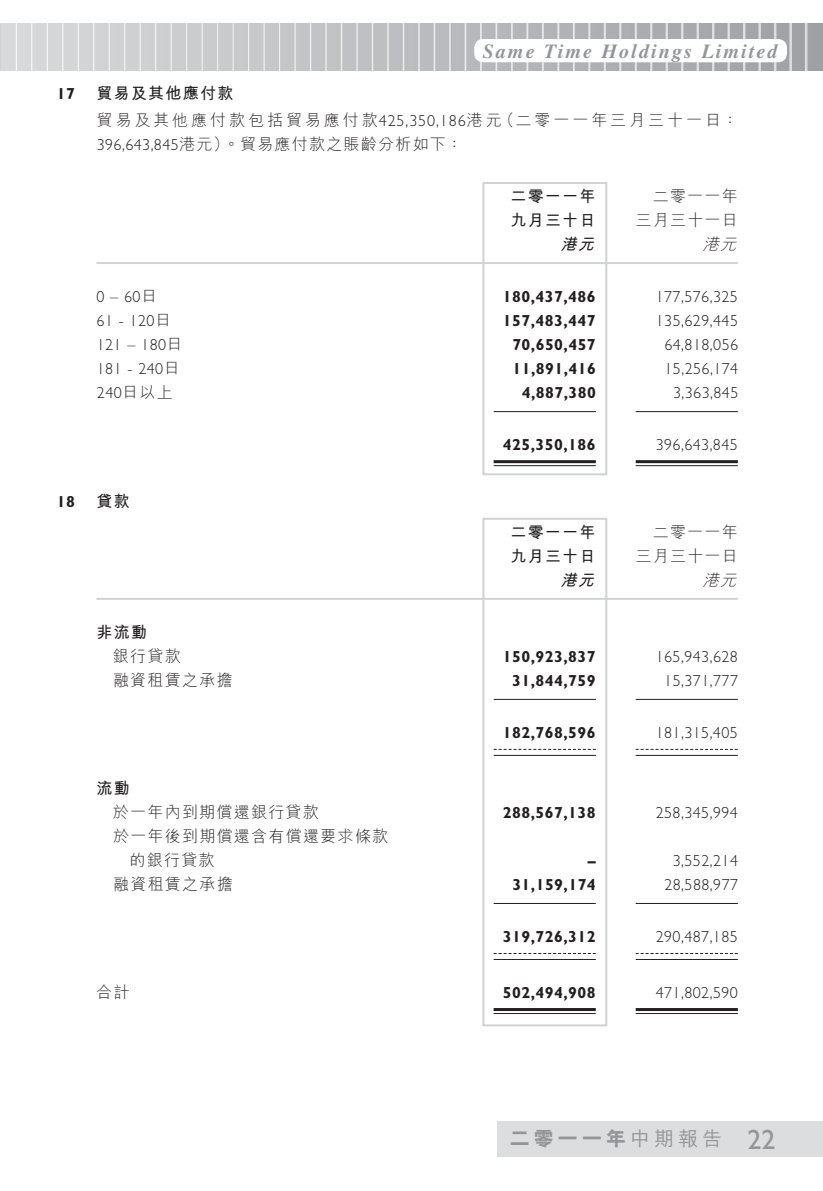
<style>
.page{position:relative;width:823px;height:1191px;background:#fff}
.page>*{position:absolute;margin:0;border:0;box-sizing:border-box;transform-origin:0 0}
.t1{font:28px "Gill Sans Std";color:#939598}
.t2{font:italic 700 20px "Times LT Std";letter-spacing:.105em;color:#939598}
.t3{font:800 20px "M Hei HK";letter-spacing:.2em;color:#939598}
.t4{font:300 16px "Gill Sans Std";letter-spacing:.03em;color:#231f20}
.t5{font:700 16px "Gill Sans Std";letter-spacing:.03em;color:#231f20}
.t6{font:300 16px/24px "M Hei HK";letter-spacing:.08em;color:#231f20}
.t7{font:300 16px/24px "M Hei HK";letter-spacing:.185em;color:#231f20}
.t8{font:700 16px "M Hei HK";letter-spacing:.08em;color:#231f20}
.t9{font:italic 300 16px "M Hei HK";color:#231f20}
.t10{font:italic 700 16px "M Hei HK";color:#231f20}
.s1{font-family:"Gill Sans Std"}
.s2{font-family:"M Hei HK"}
.s3{font-weight:500}
</style>
<div class="page">
<svg style="left:1px;top:23px;width:821px;height:47px;background:#c1c2c5"></svg>
<hr style="left:16px;top:23px;width:1px;height:47px;background:#fff">
<hr style="left:31px;top:23px;width:1px;height:47px;background:#fefefe">
<hr style="left:47px;top:23px;width:1px;height:47px;background:#fdfdfd">
<hr style="left:62px;top:23px;width:1px;height:47px;background:#fdfdfd">
<hr style="left:78px;top:23px;width:1px;height:47px;background:#fcfcfc">
<hr style="left:93px;top:23px;width:1px;height:47px;background:#fbfbfb">
<hr style="left:109px;top:23px;width:1px;height:47px;background:#fafafa">
<hr style="left:124px;top:23px;width:1px;height:47px;background:#fafafa">
<hr style="left:140px;top:23px;width:1px;height:47px;background:#f9f9f9">
<hr style="left:155px;top:23px;width:1px;height:47px;background:#f8f8f9">
<hr style="left:171px;top:23px;width:1px;height:47px;background:#f8f8f9">
<hr style="left:186px;top:23px;width:1px;height:47px;background:#f7f7f8">
<hr style="left:201px;top:23px;width:1px;height:47px;background:#f6f6f7">
<hr style="left:217px;top:23px;width:1px;height:47px;background:#f5f5f6">
<hr style="left:232px;top:23px;width:1px;height:47px;background:#f5f5f6">
<hr style="left:248px;top:23px;width:1px;height:47px;background:#f4f5f5">
<hr style="left:263px;top:23px;width:1px;height:47px;background:#f3f4f4">
<hr style="left:279px;top:23px;width:1px;height:47px;background:#f2f3f4">
<hr style="left:294px;top:23px;width:1px;height:47px;background:#f1f2f3">
<hr style="left:310px;top:23px;width:1px;height:47px;background:#f1f2f3">
<hr style="left:325px;top:23px;width:1px;height:47px;background:#f0f1f2">
<hr style="left:341px;top:23px;width:1px;height:47px;background:#f0f0f1">
<hr style="left:356px;top:23px;width:1px;height:47px;background:#efeff0">
<hr style="left:371px;top:23px;width:2px;height:47px;background:#efeff0">
<hr style="left:387px;top:23px;width:1px;height:47px;background:#eeeeef">
<hr style="left:402px;top:23px;width:2px;height:47px;background:#ededee">
<hr style="left:418px;top:23px;width:1px;height:47px;background:#ededee">
<hr style="left:433px;top:23px;width:2px;height:47px;background:#ececee">
<hr style="left:449px;top:23px;width:1px;height:47px;background:#ebebed">
<hr style="left:464px;top:23px;width:2px;height:47px;background:#eaebec">
<hr style="left:480px;top:23px;width:1px;height:47px;background:#eaebec">
<hr style="left:495px;top:23px;width:2px;height:47px;background:#e9eaeb">
<hr style="left:510px;top:23px;width:2px;height:47px;background:#e8e9ea">
<hr style="left:526px;top:23px;width:2px;height:47px;background:#e7e8e9">
<hr style="left:541px;top:23px;width:2px;height:47px;background:#e6e7e9">
<hr style="left:557px;top:23px;width:2px;height:47px;background:#e6e7e9">
<hr style="left:572px;top:23px;width:2px;height:47px;background:#e5e6e8">
<hr style="left:588px;top:23px;width:2px;height:47px;background:#e4e5e7">
<hr style="left:603px;top:23px;width:2px;height:47px;background:#e3e4e6">
<hr style="left:619px;top:23px;width:2px;height:47px;background:#e3e4e6">
<hr style="left:634px;top:23px;width:2px;height:47px;background:#e2e3e5">
<hr style="left:649px;top:23px;width:3px;height:47px;background:#e1e2e4">
<hr style="left:665px;top:23px;width:2px;height:47px;background:#e1e2e4">
<hr style="left:680px;top:23px;width:3px;height:47px;background:#e1e2e4">
<hr style="left:696px;top:23px;width:2px;height:47px;background:#e0e1e3">
<hr style="left:711px;top:23px;width:3px;height:47px;background:#dfe0e2">
<hr style="left:727px;top:23px;width:2px;height:47px;background:#dfe0e2">
<hr style="left:742px;top:23px;width:3px;height:47px;background:#dedfe1">
<hr style="left:758px;top:23px;width:2px;height:47px;background:#dddee0">
<hr style="left:773px;top:23px;width:3px;height:47px;background:#dcdddf">
<hr style="left:788px;top:23px;width:3px;height:47px;background:#dcdddf">
<hr style="left:804px;top:23px;width:3px;height:47px;background:#dcdddf">
<div style="left:497px;top:1121px;width:325px;height:35px;background:#dcdddf"></div>
<div style="left:474px;top:39px;width:312px;height:23px;background:#fff;border-radius:9px"></div>
<hr style="left:0;top:23px;width:1px;height:47px;background:#d0d2d3">
<div style="left:482px;top:182px;width:125px;height:293px;border:2px solid #d1d2d4"></div>
<hr style="left:96px;top:262px;width:641px;height:2px;background:#d1d2d4">
<hr style="left:493px;top:411px;width:102px;height:1px;background:#231f20">
<hr style="left:635px;top:411px;width:102px;height:1px;background:#231f20">
<hr style="left:493px;top:460px;width:102px;height:3px;background:#231f20">
<hr style="left:493px;top:465px;width:102px;height:1px;background:#231f20">
<hr style="left:635px;top:460px;width:102px;height:3px;background:#231f20">
<hr style="left:635px;top:465px;width:102px;height:1px;background:#231f20">
<div style="left:482px;top:518px;width:125px;height:508px;border:2px solid #d1d2d4"></div>
<hr style="left:96px;top:598px;width:641px;height:2px;background:#d1d2d4">
<hr style="left:493px;top:699px;width:102px;height:1px;background:#231f20">
<hr style="left:635px;top:699px;width:102px;height:1px;background:#231f20">
<svg style="left:493px;top:749px;width:102px;height:1px"></svg>
<svg style="left:635px;top:749px;width:102px;height:1px"></svg>
<hr style="left:493px;top:755px;width:102px;height:1px;background:#231f20">
<hr style="left:635px;top:755px;width:102px;height:1px;background:#231f20">
<hr style="left:493px;top:903px;width:102px;height:1px;background:#231f20">
<hr style="left:635px;top:903px;width:102px;height:1px;background:#231f20">
<svg style="left:493px;top:953px;width:102px;height:1px"></svg>
<svg style="left:635px;top:953px;width:102px;height:1px"></svg>
<hr style="left:493px;top:959px;width:102px;height:1px;background:#231f20">
<hr style="left:635px;top:959px;width:102px;height:1px;background:#231f20">
<hr style="left:493px;top:1008px;width:102px;height:3px;background:#231f20">
<hr style="left:493px;top:1013px;width:102px;height:1px;background:#231f20">
<hr style="left:635px;top:1008px;width:102px;height:3px;background:#231f20">
<hr style="left:635px;top:1013px;width:102px;height:1px;background:#231f20">
<p class="t5" style="left:57px;top:84px;width:20px">17</p>
<p class="t5" style="left:57px;top:492px;width:20px">18</p>
<p class="t8" style="left:96px;top:82px;width:138px">貿易及其他應付款</p>
<p class="t2" style="left:482px;top:40px;width:53px">Same</p>
<p class="t2" style="left:544px;top:40px;width:50px">Time</p>
<p class="t2" style="left:601px;top:40px;width:92px">Holdings</p>
<p class="t2" style="left:701px;top:40px;width:78px">Limited</p>
<p class="t7" style="left:96px;top:108px;width:406px">貿易及其他應付款包括貿易應付款<span class="s1">425,350,186</span>港元<br><span class="s1">396,643,845</span>港元）。貿易應付款之賬齡分析如下：</p>
<p class="t7" style="left:498px;top:108px;width:241px">（二零一一年三月三十一日：</p>
<p class="t8" style="left:510px;top:185px;width:86px">二零一一年</p>
<p class="t6" style="left:652px;top:184px;width:86px">二零一一年</p>
<p class="t8" style="left:510px;top:209px;width:86px">九月三十日</p>
<p class="t6" style="left:635px;top:208px;width:104px">三月三十一日</p>
<p class="t10" style="left:560px;top:233px;width:40px">港元</p>
<p class="t9" style="left:702px;top:233px;width:40px">港元</p>
<p class="t4" style="left:96px;top:288px;width:62px">0 – 60<span class="s2">日</span></p>
<p class="t5" style="left:502px;top:287px;width:94px">180,437,486</p>
<p class="t4" style="left:655px;top:288px;width:84px">177,576,325</p>
<p class="t4" style="left:96px;top:312px;width:76px">61 - 120<span class="s2">日</span></p>
<p class="t5" style="left:502px;top:311px;width:94px">157,483,447</p>
<p class="t4" style="left:655px;top:312px;width:84px">135,629,445</p>
<p class="t4" style="left:97px;top:336px;width:87px">121 – 180<span class="s2">日</span></p>
<p class="t5" style="left:512px;top:335px;width:85px">70,650,457</p>
<p class="t4" style="left:664px;top:336px;width:75px">64,818,056</p>
<p class="t4" style="left:97px;top:360px;width:84px">181 - 240<span class="s2">日</span></p>
<p class="t5" style="left:512px;top:359px;width:85px">11,891,416</p>
<p class="t4" style="left:664px;top:360px;width:75px">15,256,174</p>
<p class="t4" style="left:97px;top:384px;width:77px">240<span class="s2">日以上</span></p>
<p class="t5" style="left:521px;top:383px;width:76px">4,887,380</p>
<p class="t4" style="left:672px;top:384px;width:67px">3,363,845</p>
<p class="t5" style="left:502px;top:435px;width:94px">425,350,186</p>
<p class="t4" style="left:655px;top:436px;width:84px">396,643,845</p>
<p class="t8" style="left:96px;top:489px;width:35px">貸款</p>
<p class="t8" style="left:510px;top:520px;width:86px">二零一一年</p>
<p class="t6" style="left:652px;top:519px;width:86px">二零一一年</p>
<p class="t8" style="left:510px;top:544px;width:86px">九月三十日</p>
<p class="t6" style="left:635px;top:543px;width:104px">三月三十一日</p>
<p class="t10" style="left:560px;top:568px;width:40px">港元</p>
<p class="t9" style="left:702px;top:569px;width:40px">港元</p>
<p class="t8" style="left:96px;top:620px;width:52px">非流動</p>
<p class="t6" style="left:113px;top:643px;width:69px">銀行貸款</p>
<p class="t5" style="left:502px;top:647px;width:94px">150,923,837</p>
<p class="t4" style="left:655px;top:647px;width:84px">165,943,628</p>
<p class="t6" style="left:113px;top:667px;width:121px">融資租賃之承擔</p>
<p class="t5" style="left:512px;top:671px;width:85px">31,844,759</p>
<p class="t4" style="left:663px;top:671px;width:75px">15,371,777</p>
<p class="t5" style="left:502px;top:723px;width:94px">182,768,596</p>
<p class="t4" style="left:655px;top:723px;width:84px">181,315,405</p>
<p class="t8" style="left:96px;top:776px;width:35px">流動</p>
<p class="t6" style="left:113px;top:799px;width:276px">於一年內到期償還銀行貸款<br>於一年後到期償還含有償還要求條款</p>
<p class="t5" style="left:502px;top:803px;width:94px">288,567,138</p>
<p class="t4" style="left:655px;top:803px;width:84px">258,345,994</p>
<p class="t6" style="left:129px;top:847px;width:86px">的銀行貸款</p>
<p class="t5" style="left:587px;top:851px;width:9px">–</p>
<p class="t4" style="left:672px;top:851px;width:67px">3,552,214</p>
<p class="t6" style="left:113px;top:871px;width:121px">融資租賃之承擔</p>
<p class="t5" style="left:512px;top:875px;width:85px">31,159,174</p>
<p class="t4" style="left:664px;top:875px;width:75px">28,588,977</p>
<p class="t5" style="left:502px;top:927px;width:94px">319,726,312</p>
<p class="t4" style="left:655px;top:927px;width:84px">290,487,185</p>
<p class="t6" style="left:96px;top:979px;width:35px">合計</p>
<p class="t5" style="left:502px;top:983px;width:94px">502,494,908</p>
<p class="t4" style="left:655px;top:983px;width:84px">471,802,590</p>
<p class="t3" style="left:509px;top:1125px;width:214px">二零一一年<span class="s3">中期報告</span></p>
<h1 class="t1" style="left:747px;top:1123px;width:29px">22</h1>
</div>
